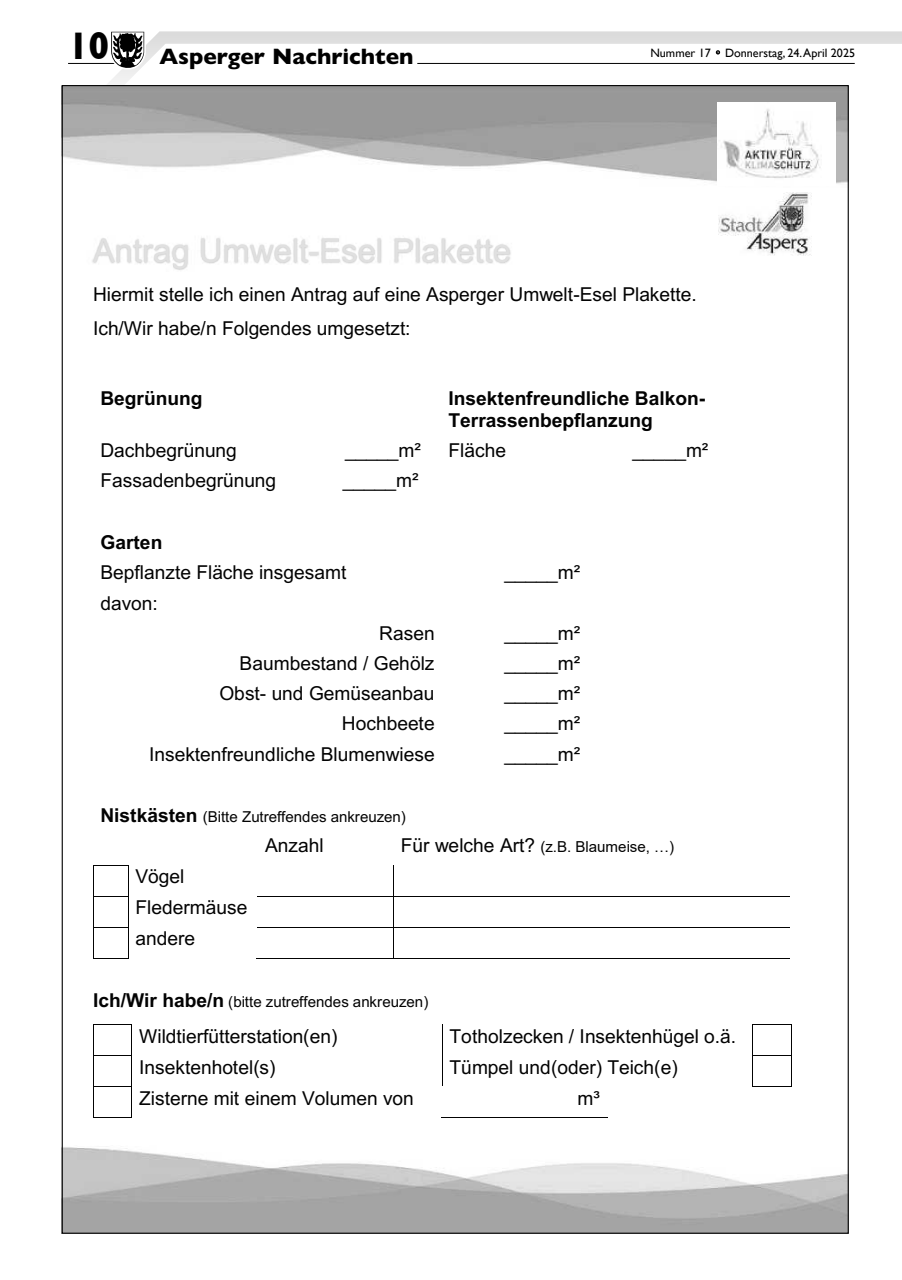
<style>
.page{position:relative;width:902px;height:1280px;background:#fff}
.page>*{position:absolute;margin:0;border:0;box-sizing:border-box;transform-origin:0 0}
.t1{font:700 39.3px "Gill Sans";color:#000;scale:.86 1}
.t2{font:32.85px "Arial";color:#e0e0e0}
.t3{font:700 22.5px "Gill Sans";color:#000}
.t4{font:19.2px/30.9px "Arial";color:#030303}
.t5{font:700 19.2px/22px "Arial";color:#030303}
.t6{font:15.15px "Arial";color:#030303}
.t7{font:12.15px "Gill Sans";color:#000}
.s1{font-weight:700;font-size:19.2px}
.s2{font-size:19.2px}
</style>
<div class="page">
<svg style="left:61px;top:31px;width:840px;height:177px"></svg>
<hr style="left:68px;top:63px;width:62px;height:1px;background:#000">
<hr style="left:417px;top:63px;width:437px;height:1px;background:#000">
<svg style="left:108px;top:31px;width:39px;height:42px"></svg>
<img style="left:64px;top:87px;width:782px;height:100px">
<img style="left:718px;top:192px;width:93px;height:63px">
<img style="left:717px;top:102px;width:118px;height:84px">
<img style="left:92px;top:238px;width:419px;height:32px">
<hr style="left:94px;top:865px;width:34px;height:1px;background:#030303">
<hr style="left:93px;top:866px;width:1px;height:30px;background:#030303">
<hr style="left:128px;top:866px;width:1px;height:30px;background:#030303">
<hr style="left:393px;top:866px;width:1px;height:30px;background:#030303">
<hr style="left:93px;top:896px;width:35px;height:1px;background:#030303">
<hr style="left:257px;top:896px;width:136px;height:1px;background:#030303">
<hr style="left:394px;top:896px;width:395px;height:1px;background:#030303">
<hr style="left:93px;top:896px;width:1px;height:31px;background:#030303">
<hr style="left:128px;top:896px;width:1px;height:31px;background:#030303">
<hr style="left:393px;top:896px;width:1px;height:31px;background:#030303">
<hr style="left:93px;top:927px;width:35px;height:1px;background:#030303">
<hr style="left:257px;top:927px;width:136px;height:1px;background:#030303">
<hr style="left:394px;top:927px;width:395px;height:1px;background:#030303">
<hr style="left:93px;top:927px;width:1px;height:31px;background:#030303">
<hr style="left:93px;top:958px;width:35px;height:1px;background:#030303">
<hr style="left:128px;top:927px;width:1px;height:31px;background:#030303">
<hr style="left:256px;top:958px;width:137px;height:1px;background:#030303">
<hr style="left:393px;top:927px;width:1px;height:31px;background:#030303">
<hr style="left:394px;top:958px;width:395px;height:1px;background:#030303">
<hr style="left:93px;top:1024px;width:38px;height:1px;background:#030303">
<hr style="left:753px;top:1024px;width:38px;height:1px;background:#030303">
<hr style="left:93px;top:1025px;width:1px;height:30px;background:#030303">
<hr style="left:131px;top:1025px;width:1px;height:30px;background:#030303">
<hr style="left:442px;top:1025px;width:1px;height:30px;background:#030303">
<hr style="left:752px;top:1025px;width:1px;height:30px;background:#030303">
<hr style="left:791px;top:1025px;width:1px;height:30px;background:#030303">
<hr style="left:93px;top:1055px;width:38px;height:1px;background:#030303">
<hr style="left:753px;top:1055px;width:38px;height:1px;background:#030303">
<hr style="left:93px;top:1056px;width:1px;height:30px;background:#030303">
<hr style="left:131px;top:1056px;width:1px;height:30px;background:#030303">
<hr style="left:442px;top:1056px;width:1px;height:30px;background:#030303">
<hr style="left:752px;top:1056px;width:1px;height:30px;background:#030303">
<hr style="left:791px;top:1056px;width:1px;height:30px;background:#030303">
<hr style="left:93px;top:1086px;width:38px;height:1px;background:#030303">
<hr style="left:753px;top:1086px;width:38px;height:1px;background:#030303">
<hr style="left:93px;top:1087px;width:1px;height:30px;background:#030303">
<hr style="left:93px;top:1117px;width:38px;height:1px;background:#030303">
<hr style="left:131px;top:1087px;width:1px;height:30px;background:#030303">
<hr style="left:441px;top:1117px;width:166px;height:1px;background:#030303">
<h1 class="t1" style="left:69px;top:23px;width:48px">10</h1>
<p class="t3" style="left:159px;top:43px;width:255px">Asperger Nachrichten</p>
<p class="t7" style="left:650px;top:45px;width:206px">Nummer 17 · Donnerstag, 24. April 2025</p>
<h2 class="t2" style="left:93px;top:228px;width:419px">Antrag Umwelt-Esel Plakette</h2>
<p class="t4" style="left:93px;top:276px;width:605px;line-height:34.8px">Hiermit stelle ich einen Antrag auf eine Asperger Umwelt-Esel Plakette.<br>Ich/Wir habe/n Folgendes umgesetzt:</p>
<p class="t5" style="left:100px;top:387px;width:103px">Begrünung</p>
<p class="t5" style="left:448px;top:387px;width:258px">Insektenfreundliche Balkon-<br>Terrassenbepflanzung</p>
<p class="t4" style="left:100px;top:435px;width:138px">Dachbegrünung</p>
<p class="t4" style="left:345px;top:435px;width:77px">_____m²</p>
<p class="t4" style="left:448px;top:435px;width:59px">Fläche</p>
<p class="t4" style="left:632px;top:435px;width:77px">_____m²</p>
<p class="t4" style="left:100px;top:465px;width:177px">Fassadenbegrünung</p>
<p class="t4" style="left:343px;top:465px;width:77px">_____m²</p>
<p class="t5" style="left:100px;top:531px;width:63px">Garten</p>
<p class="t4" style="left:100px;top:557px;width:247px">Bepflanzte Fläche insgesamt</p>
<p class="t4" style="left:504px;top:557px;width:77px">_____m²</p>
<p class="t4" style="left:100px;top:587px;width:59px">davon:</p>
<p class="t4" style="left:379px;top:617px;width:57px">Rasen</p>
<p class="t4" style="left:504px;top:617px;width:77px">_____m²</p>
<p class="t4" style="left:239px;top:648px;width:196px">Baumbestand / Gehölz</p>
<p class="t4" style="left:504px;top:648px;width:77px">_____m²</p>
<p class="t4" style="left:219px;top:678px;width:217px">Obst- und Gemüseanbau</p>
<p class="t4" style="left:504px;top:678px;width:77px">_____m²</p>
<p class="t4" style="left:342px;top:708px;width:94px">Hochbeete</p>
<p class="t4" style="left:504px;top:708px;width:77px">_____m²</p>
<p class="t4" style="left:149px;top:738px;width:287px">Insektenfreundliche Blumenwiese</p>
<p class="t4" style="left:504px;top:738px;width:77px">_____m²</p>
<p class="t6" style="left:100px;top:806px;width:307px"><span class="s1">Nistkästen</span> (Bitte Zutreffendes ankreuzen)</p>
<p class="t4" style="left:265px;top:830px;width:60px">Anzahl</p>
<p class="t6" style="left:401px;top:836px;width:275px"><span class="s2">Für welche Art?</span> (z.B. Blaumeise, …)</p>
<p class="t4" style="left:135px;top:861px;width:113px">Vögel<br>Fledermäuse andere</p>
<p class="t6" style="left:93px;top:991px;width:337px"><span class="s1">Ich/Wir habe/n</span> (bitte zutreffendes ankreuzen)</p>
<p class="t4" style="left:139px;top:1020px;width:200px">Wildtierfütterstation(en)</p>
<p class="t4" style="left:449px;top:1020px;width:288px">Totholzecken / Insektenhügel o.ä.</p>
<p class="t4" style="left:139px;top:1051px;width:138px">Insektenhotel(s)</p>
<p class="t4" style="left:449px;top:1051px;width:229px">Tümpel und(oder) Teich(e)</p>
<p class="t4" style="left:139px;top:1082px;width:276px">Zisterne mit einem Volumen von</p>
<p class="t4" style="left:577px;top:1082px;width:24px">m³</p>
</div>
